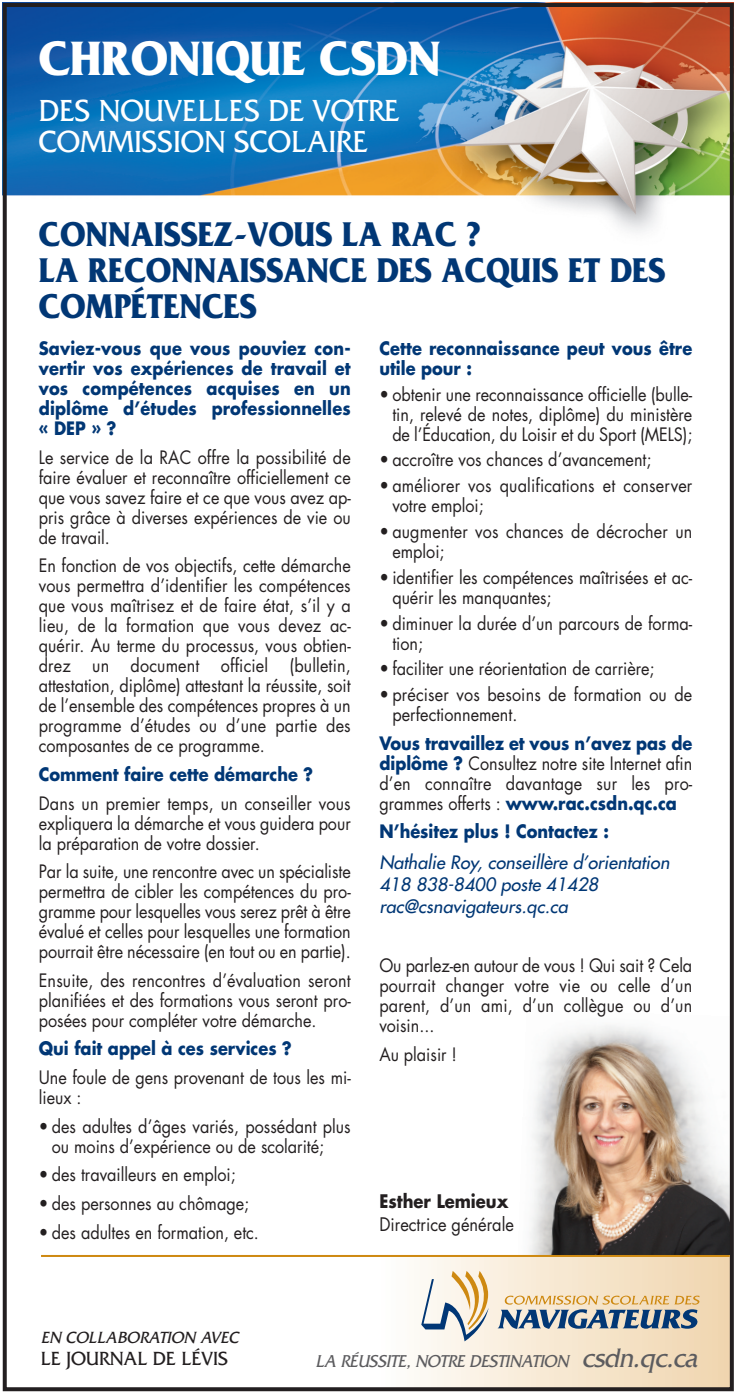
<style>
.page{position:relative;width:736px;height:1393px;background:#fff}
.page>*{position:absolute;margin:0;border:0;box-sizing:border-box;transform-origin:0 0}
.t1{font:700 50.6px "Friz Quadrata";color:#fff;scale:.94 1}
.t2{font:700 36px/36px "Friz Quadrata";color:#013775;scale:.9 1}
.t3{font:32px/31.4px "Friz Quadrata";color:#fff;scale:.94 1}
.t4{font:20px "Friz Quadrata";color:#231f20;scale:.96 1}
.t5{font:18.2px "Futura";color:#231f20;scale:.9 1}
.t6{font:700 18.2px "Futura";color:#231f20;scale:.9 1}
.t7{font:18px/20px "Futura";color:#231f20;text-align:justify;scale:.9 1}
.t8{font:700 18px/20px "Futura";color:#013775;text-align:justify;scale:.9 1}
.t9{font:italic 18px/22px "Futura";letter-spacing:.005em;color:#013775}
.t10{font:italic 18px "Friz Quadrata";letter-spacing:-.015em;color:#5c5c5f;scale:.94 1}
.t11{font:italic 17px "Friz Quadrata";color:#231f20;scale:.96 1}
.s1{font-weight:700;color:#013775}
.s2{font-size:28px}
</style>
<div class="page">
<img style="left:8px;top:8px;width:720px;height:224px">
<img style="left:523px;top:1025px;width:205px;height:230px">
<div style="left:379px;top:1256px;width:352px;height:132px;background:linear-gradient(to right,#fefefc,#f0d5ad)"></div>
<div style="left:3px;top:3px;width:730px;height:1388px;border:4px solid #231f20"></div>
<svg style="left:497px;top:1295px;width:202px;height:34px;background:#a8a8a1"></svg>
<svg style="left:421px;top:1271px;width:68px;height:70px"></svg>
<hr style="left:41px;top:1255px;width:688px;height:2px;background:#ce8911">
<h1 class="t1" style="left:39px;top:28px;width:429px">CHRONIQUE CSDN</h1>
<h3 class="t3" style="left:39px;top:94px;width:385px">DES NOUVELLES DE VOTRE<br>COMMISSION SCOLAIRE</h3>
<h2 class="t2" style="left:39px;top:216px;width:697px">CONNAISSEZ-VOUS LA RAC ?<br>LA RECONNAISSANCE DES ACQUIS ET DES<br>COMPÉTENCES</h2>
<p class="t8" style="left:39px;top:340px;width:348px">Saviez-vous que vous pouviez con&shy;vertir vos expériences de travail et vos compétences acquises en un diplôme d’études professionnelles «DEP»?</p>
<p class="t7" style="left:39px;top:449px;width:348px">Le service de la RAC offre la possibilité de faire évaluer et reconnaître officiellement ce que vous savez faire et ce que vous avez ap&shy;pris grâce à diverses expériences de vie ou de travail.</p>
<p class="t7" style="left:39px;top:557px;width:348px">En fonction de vos objectifs, cette démarche vous permettra d’identifier les compétences que vous maîtrisez et de faire état, s’il y a lieu, de la formation que vous devez ac&shy;quérir. Au terme du processus, vous obtien&shy;drez un document officiel (bulletin, attestation, diplôme) attestant la réussite, soit de l’ensemble des compétences propres à un programme d’études ou d’une partie des composantes de ce programme.</p>
<p class="t8" style="left:39px;top:766px;width:306px">Comment faire cette démarche ?</p>
<p class="t7" style="left:39px;top:794px;width:348px">Dans un premier temps, un conseiller vous expliquera la démarche et vous guidera pour la préparation de votre dossier.</p>
<p class="t7" style="left:39px;top:863px;width:348px">Par la suite, une rencontre avec un spécialiste permettra de cibler les compétences du pro&shy;gramme pour lesquelles vous serez prêt à être évalué et celles pour lesquelles une formation pourrait être nécessaire (en tout ou en partie).</p>
<p class="t7" style="left:39px;top:972px;width:348px">Ensuite, des rencontres d’évaluation seront planifiées et des formations vous seront pro&shy;posées pour compléter votre démarche.</p>
<p class="t8" style="left:39px;top:1040px;width:282px">Qui fait appel à ces services ?</p>
<p class="t7" style="left:39px;top:1069px;width:348px">Une foule de gens provenant de tous les mi&shy;lieux :</p>
<p class="t7" style="left:52px;top:1118px;width:333px;text-indent:-13px">• des adultes d’âges variés, possédant plus ou moins d’expérience ou de scolarité;</p>
<p class="t7" style="left:39px;top:1166px;width:220px">• des travailleurs en emploi;</p>
<p class="t7" style="left:39px;top:1195px;width:235px">• des personnes au chômage;</p>
<p class="t7" style="left:39px;top:1224px;width:246px">• des adultes en formation, etc.</p>
<p class="t8" style="left:379px;top:340px;width:349px">Cette reconnaissance peut vous être utile pour :</p>
<p class="t7" style="left:392px;top:386px;width:334px;text-indent:-13px">• obtenir une reconnaissance officielle (bulle&shy;tin, relevé de notes, diplôme) du ministère de l’Éducation, du Loisir et du Sport (MELS);</p>
<p class="t7" style="left:379px;top:451px;width:303px">• accroître vos chances d’avancement;</p>
<p class="t7" style="left:392px;top:477px;width:334px;text-indent:-13px">• améliorer vos qualifications et conserver votre emploi;</p>
<p class="t7" style="left:392px;top:523px;width:334px;text-indent:-13px">• augmenter vos chances de décrocher un emploi;</p>
<p class="t7" style="left:392px;top:569px;width:334px;text-indent:-13px">• identifier les compétences maîtrisées et ac&shy;quérir les manquantes;</p>
<p class="t7" style="left:392px;top:614px;width:334px;text-indent:-13px">• diminuer la durée d’un parcours de forma&shy;tion;</p>
<p class="t7" style="left:379px;top:660px;width:307px">• faciliter une réorientation de carrière;</p>
<p class="t7" style="left:392px;top:686px;width:334px;text-indent:-13px">• préciser vos besoins de formation ou de perfectionnement.</p>
<p class="t7" style="left:379px;top:735px;width:349px"><span class="s1">Vous travaillez et vous n’avez pas de diplôme ?</span> Consultez notre site Internet afin d’en connaître davantage sur les pro&shy;grammes offerts : <span class="s1">www.rac.csdn.qc.ca</span></p>
<p class="t8" style="left:379px;top:823px;width:256px">N’hésitez plus ! Contactez :</p>
<p class="t9" style="left:379px;top:853px;width:291px">Nathalie Roy, conseillère d’orientation<br>418 838-8400 poste 41428 rac@csnavigateurs.qc.ca</p>
<p class="t7" style="left:379px;top:957px;width:349px">Ou parlez-en autour de vous ! Qui sait ? Cela pourrait changer votre vie ou celle d’un parent, d’un ami, d’un collègue ou d’un voisin...</p>
<p class="t7" style="left:379px;top:1046px;width:88px">Au plaisir !</p>
<p class="t6" style="left:379px;top:1192px;width:145px">Esther Lemieux</p>
<p class="t5" style="left:379px;top:1216px;width:151px">Directrice générale</p>
<p class="t11" style="left:41px;top:1327px;width:207px">EN COLLABORATION AVEC</p>
<p class="t4" style="left:41px;top:1347px;width:196px">LE JOURNAL DE LÉVIS</p>
<p class="t10" style="left:315px;top:1350px;width:411px">LA RÉUSSITE, NOTRE DESTINATION <span class="s2">csdn.qc.ca</span></p>
</div>
